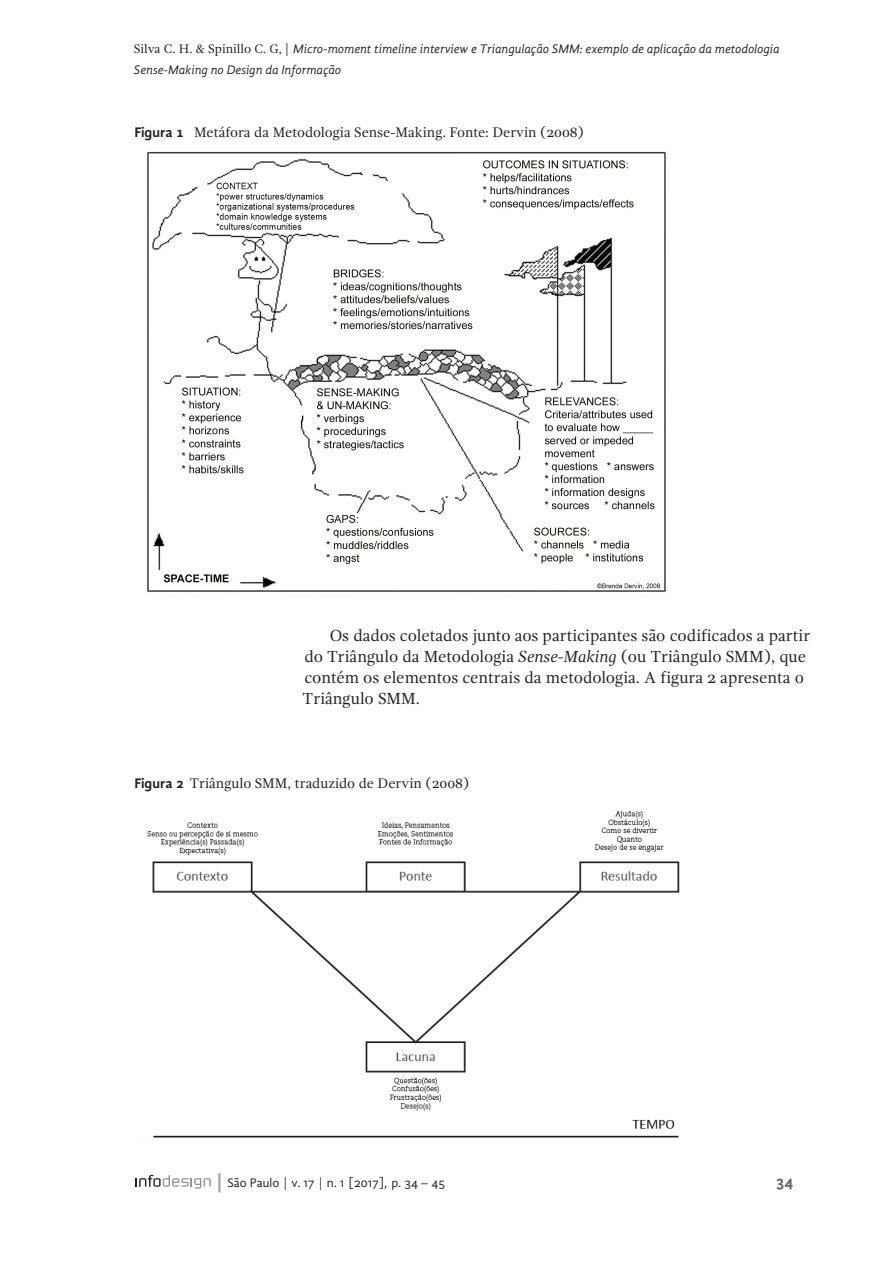
<style>
.page{position:relative;width:893px;height:1263px;background:#fff}
.page>*{position:absolute;margin:0;border:0;box-sizing:border-box;transform-origin:0 0}
.PT_Corpo_de_texto{font:16.5px/21px "Gandhi Serif";color:#231f20}
.t1{font:700 16.5px "Gandhi Sans";color:#636366}
.t2{font:14.25px "Gandhi Serif";color:#231f20}
.t3{font:italic 12.75px/21px "Gandhi Sans";color:#231f20}
.t4{font:12.75px "Gandhi Sans";color:#231f20}
.s1{font-family:"Gandhi Serif";font-style:normal}
.s2{font-style:normal}
.s3{font-family:"Gandhi Sans";font-weight:700}
.s4{font-style:italic}
.s5{font-size:19.2px;color:#a8a9ad}
</style>
<div class="page">
<svg style="left:136px;top:1175px;width:75px;height:13px"></svg>
<img style="left:147px;top:151px;width:519px;height:441px">
<img style="left:147px;top:810px;width:533px;height:328px">
<p class="t3" style="left:134px;top:38px;width:647px"><span class="s1">Silva C. H. &amp; Spinillo C. G,</span> <span class="s2">|</span> Micro-moment timeline interview e Triangulação SMM: exemplo de aplicação da metodologia<br>Sense-Making no Design da Informação</p>
<p class="t2" style="left:134px;top:124px;width:451px"><span class="s3">Figura 1</span> Metáfora da Metodologia Sense-Making. Fonte: Dervin (2008)</p>
<p class="PT_Corpo_de_texto" style="left:303px;top:625px;width:509px;text-indent:27px">Os dados coletados junto aos participantes são codificados a partir do Triângulo da Metodologia <span class="s4">Sense-Making</span> (ou Triângulo SMM), que contém os elementos centrais da metodologia. A figura 2 apresenta o Triângulo SMM.</p>
<p class="t2" style="left:134px;top:775px;width:336px"><span class="s3">Figura 2</span> Triângulo SMM, traduzido de Dervin (2008)</p>
<p class="t4" style="left:214px;top:1175px;width:233px"><span class="s5">|</span>São Paulo | v. 17 | n. 1 [2017], p. 34 – 45</p>
<p class="t1" style="left:776px;top:1171px;width:18px">34</p>
</div>
